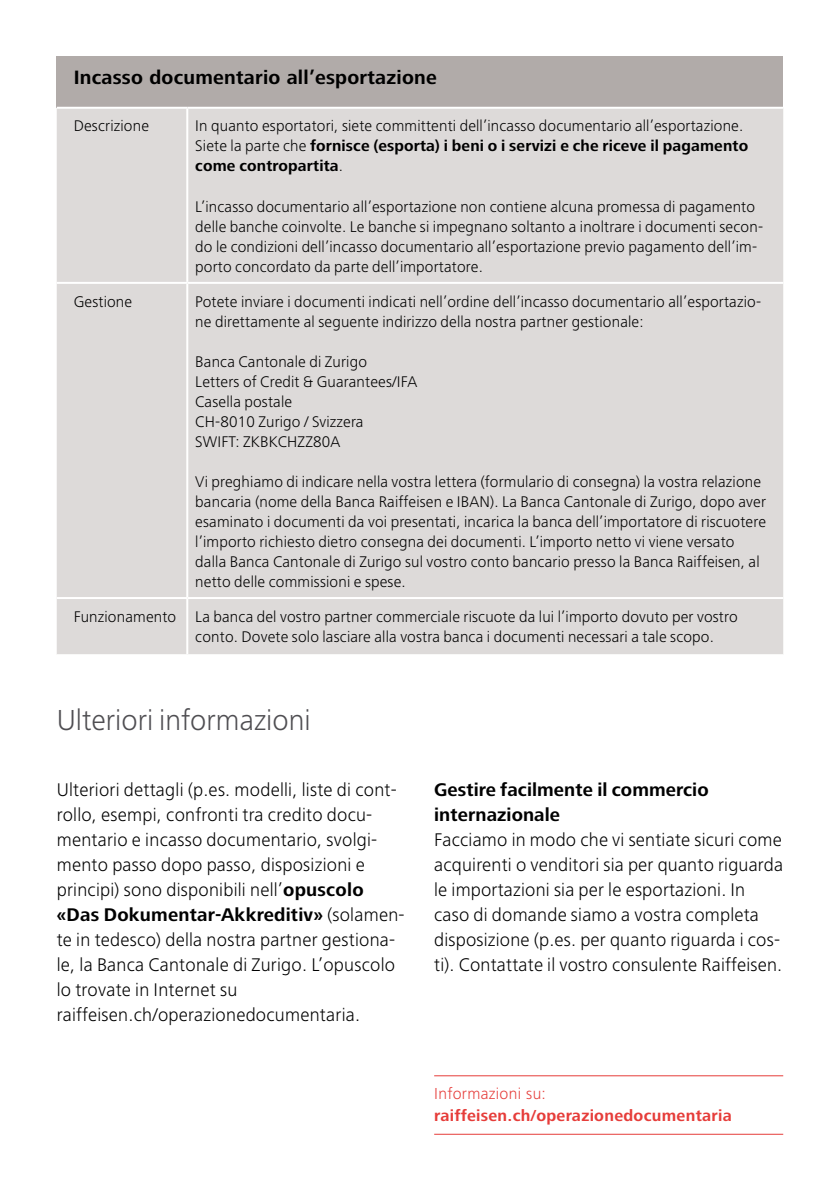
<style>
.page{position:relative;width:840px;height:1191px;background:#fff}
.page>*{position:absolute;margin:0;border:0;box-sizing:border-box;transform-origin:0 0}
.t1{font:300 30px "Frutiger Next LT";color:#4f4e52}
.t2{font:700 20px "Frutiger Next LT";letter-spacing:.01em;color:#000}
.t3{font:300 19px/25px "Frutiger Next LT";letter-spacing:.01em;color:#000}
.t4{font:700 19px/25px "Frutiger Next LT";letter-spacing:.005em;color:#000}
.t5{font:700 16.4px "Frutiger Next LT";letter-spacing:.02em;color:#e63d3a}
.t6{font:300 16.4px "Frutiger Next LT";letter-spacing:.02em;color:#e63d3a}
.t7{font:300 16px/20px "Frutiger Next LT";letter-spacing:.01em;color:#000}
.s1{font-weight:700}
</style>
<div class="page">
<div style="left:57px;top:57px;width:725px;height:51px;background:#b1aba9"></div>
<div style="left:57px;top:109px;width:725px;height:545px;background:#dddad9"></div>
<hr style="left:187px;top:282px;width:595px;height:2px;background:#fff">
<hr style="left:187px;top:597px;width:595px;height:2px;background:#fff">
<hr style="left:187px;top:107px;width:595px;height:2px;background:#fff">
<hr style="left:57px;top:107px;width:130px;height:2px;background:#fff">
<hr style="left:186px;top:109px;width:2px;height:173px;background:#fff">
<hr style="left:57px;top:282px;width:130px;height:2px;background:#fff">
<hr style="left:186px;top:284px;width:2px;height:313px;background:#fff">
<hr style="left:57px;top:597px;width:130px;height:2px;background:#fff">
<hr style="left:186px;top:599px;width:2px;height:55px;background:#fff">
<hr style="left:434px;top:1075px;width:348px;height:1px;background:#e63d3a">
<hr style="left:434px;top:1133px;width:348px;height:1px;background:#e63d3a">
<p class="t2" style="left:74px;top:66px;width:364px">Incasso documentario all’esportazione</p>
<p class="t7" style="left:74px;top:116px;width:77px">Descrizione</p>
<p class="t7" style="left:195px;top:116px;width:554px">In quanto esportatori, siete committenti dell’incasso documentario all’esportazione.<br>Siete la parte che <span class="s1">fornisce (esporta) i beni o i servizi e che riceve il pagamento come contropartita</span>.</p>
<p class="t7" style="left:195px;top:196px;width:569px">L’incasso documentario all’esportazione non contiene alcuna promessa di pagamento delle banche coinvolte. Le banche si impegnano soltanto a inoltrare i documenti secon&shy;do le condizioni dell’incasso documentario all’esportazione previo pagamento dell’im&shy;porto concordato da parte dell’importatore.</p>
<p class="t7" style="left:74px;top:291px;width:60px">Gestione</p>
<p class="t7" style="left:195px;top:291px;width:567px">Potete inviare i documenti indicati nell’ordine dell’incasso documentario all’esportazio&shy;ne direttamente al seguente indirizzo della nostra partner gestionale:</p>
<p class="t7" style="left:195px;top:351px;width:223px">Banca Cantonale di Zurigo<br>Letters of Credit &amp; Guarantees/IFA<br>Casella postale<br>CH-8010 Zurigo / Svizzera<br>SWIFT: ZKBKCHZZ80A</p>
<p class="t7" style="left:195px;top:471px;width:572px">Vi preghiamo di indicare nella vostra lettera (formulario di consegna) la vostra relazione bancaria (nome della Banca Raiffeisen e IBAN). La Banca Cantonale di Zurigo, dopo aver esaminato i documenti da voi presentati, incarica la banca dell’importatore di riscuotere l’importo richiesto dietro consegna dei documenti. L’importo netto vi viene versato dalla Banca Cantonale di Zurigo sul vostro conto bancario presso la Banca Raiffeisen, al netto delle commissioni e spese.</p>
<p class="t7" style="left:195px;top:606px;width:543px;text-indent:-121px">Funzionamento La banca del vostro partner commerciale riscuote da lui l’importo dovuto per vostro conto. Dovete solo lasciare alla vostra banca i documenti necessari a tale scopo.</p>
<h1 class="t1" style="left:57px;top:703px;width:255px">Ulteriori informazioni</h1>
<p class="t3" style="left:57px;top:777px;width:349px">Ulteriori dettagli (p.es. modelli, liste di cont&shy;rollo, esempi, confronti tra credito docu&shy;mentario e incasso documentario, svolgi&shy;mento passo dopo passo, disposizioni e principi) sono disponibili nell’<span class="s1">opuscolo «Das Dokumentar-Akkreditiv»</span> (solamen&shy;te in tedesco) della nostra partner gestiona&shy;le, la Banca Cantonale di Zurigo. L’opuscolo lo trovate in Internet su raiffeisen.ch/operazionedocumentaria.</p>
<p class="t4" style="left:434px;top:777px;width:276px">Gestire facilmente il commercio internazionale</p>
<p class="t3" style="left:434px;top:827px;width:350px">Facciamo in modo che vi sentiate sicuri come acquirenti o venditori sia per quanto riguarda le importazioni sia per le esportazioni. In caso di domande siamo a vostra completa disposizione (p.es. per quanto riguarda i cos&shy;ti). Contattate il vostro consulente Raiffeisen.</p>
<p class="t6" style="left:434px;top:1084px;width:113px">Informazioni su:</p>
<p class="t5" style="left:434px;top:1106px;width:299px">raiffeisen.ch/operazionedocumentaria</p>
</div>
